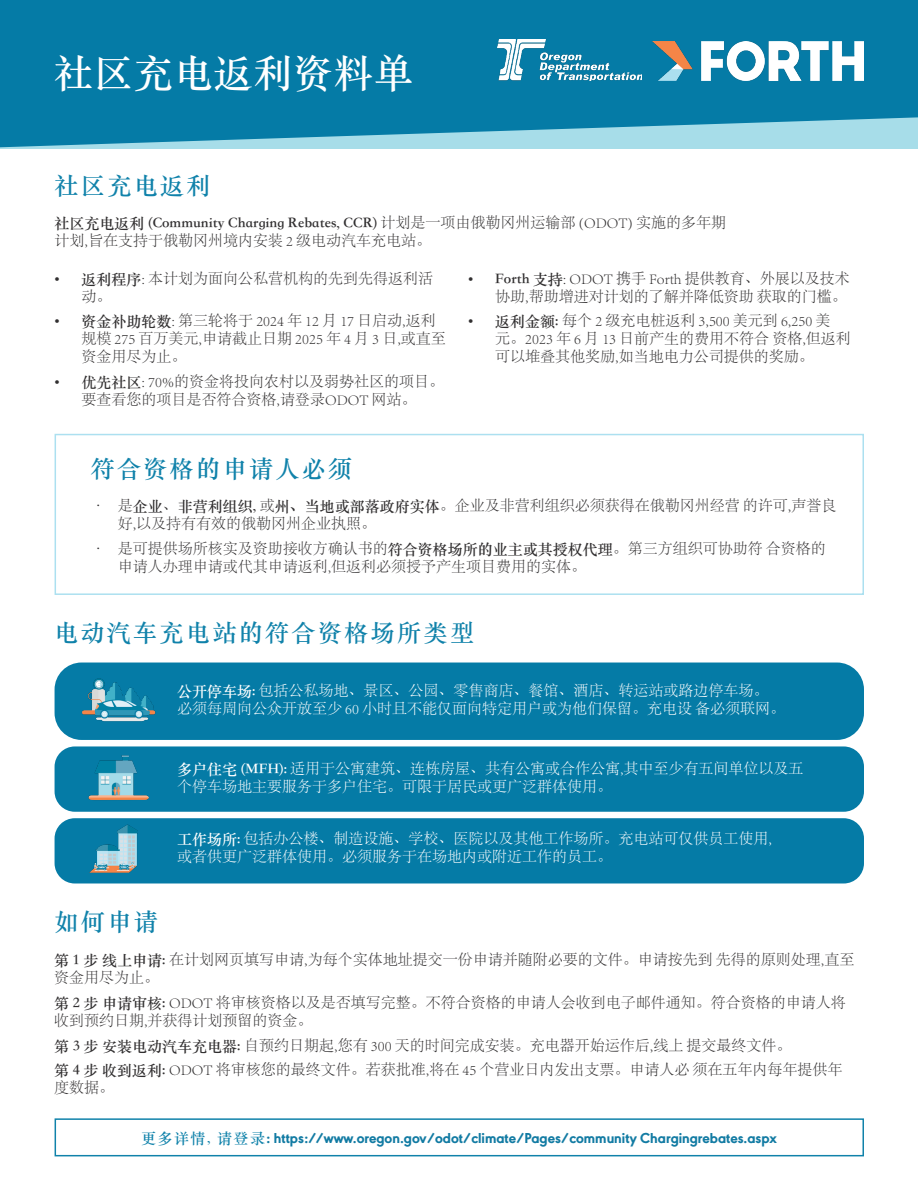
<style>
.page{position:relative;width:918px;height:1188px;background:#fff}
.page>*{position:absolute;margin:0;border:0;box-sizing:border-box;transform-origin:0 0}
.t1{font:39px "ST Songti SC Bold";letter-spacing:.025em;color:#fff}
.t2{font:24px "ST Songti SC Bold";letter-spacing:.1em;color:#1082aa}
.t3{font:300 15px/18px "Adobe Song Std";color:#312f30}
.t4{font:300 15px "Adobe Song Std";color:#fff}
.t5{font:800 15px "URW Geometric";color:#127ba3}
.t6{font:15px "ST Songti SC Bold";color:#312f30}
.s1{font-family:"Adobe Song Std";font-weight:300}
.s2{font-family:"ST Songti SC Bold";font-weight:400}
.s3{font-family:"ST Songti SC Bold";font-weight:400;color:#1082aa}
</style>
<div class="page">
<div style="left:55px;top:1118px;width:809px;height:38px;border:2px solid #1082aa"></div>
<div style="left:55px;top:434px;width:809px;height:161px;border:2px solid #ace0f0"></div>
<div style="left:55px;top:663px;width:809px;height:77px;background:#057ba6;border-radius:27px"></div>
<svg style="left:0;top:0;width:918px;height:147px;fill:#057ba6"></svg>
<img style="left:652px;top:42px;width:212px;height:38px">
<img style="left:498px;top:39px;width:144px;height:41px">
<div style="left:55px;top:746px;width:809px;height:66px;background:#057ba6;border-radius:20px"></div>
<div style="left:55px;top:818px;width:809px;height:65px;background:#057ba6;border-radius:20px"></div>
<img style="left:79px;top:662px;width:81px;height:78px">
<img style="left:89px;top:755px;width:59px;height:46px">
<img style="left:89px;top:824px;width:49px;height:49px">
<p class="t1" style="left:54px;top:49px;width:360px">社区充电返利资料单</p>
<p class="t2" style="left:55px;top:171px;width:157px">社区充电返利</p>
<p class="t6" style="left:55px;top:214px;width:673px">社区充电返利 (Community Charging Rebates, CCR) <span class="s1">计划是一项由俄勒冈州运输部 (ODOT) 实施的多年期</span></p>
<p class="t3" style="left:55px;top:232px;width:378px">计划,旨在支持于俄勒冈州境内安装 2 级电动汽车充电站。</p>
<p class="t3" style="left:82px;top:270px;width:353px;text-indent:-27px"><span class="s2">• 返利程序</span>: 本计划为面向公私营机构的先到先得返利活动。</p>
<p class="t3" style="left:82px;top:312px;width:366px;text-indent:-27px"><span class="s2">• 资金补助轮数</span>: 第三轮将于 2024 年 12 月 17 日启动,返利规模 275 百万美元,申请截止日期 2025 年 4 月 3 日,或直至资金用尽为止。</p>
<p class="t3" style="left:55px;top:373px;width:391px;text-align:center"><span class="s2">• 优先社区</span>: 70%的资金将投向农村以及弱势社区的项目。要查看您的项目是否符合资格,请登录ODOT 网站。</p>
<p class="t3" style="left:468px;top:270px;width:383px;text-align:right"><span class="s2">• Forth 支持</span>: ODOT 携手 Forth 提供教育、外展以及技术协助,帮助增进对计划的了解并降低资助 获取的门槛。</p>
<p class="t3" style="left:495px;top:312px;width:357px;text-indent:-27px"><span class="s2">• 返利金额:</span> 每个 2 级充电桩返利 3,500 美元到 6,250 美<br>元。2023 年 6 月 13 日前产生的费用不符合 资格,但返利可以堆叠其他奖励,如当地电力公司提供的奖励。</p>
<p class="t2" style="left:91px;top:454px;width:263px">符合资格的申请人必须</p>
<p class="t3" style="left:118px;top:497px;width:720px;text-indent:-27px">• 是<span class="s2">企业</span>、<span class="s2">非营利组织,</span> 或<span class="s2">州、当地或部落政府实体</span>。企业及非营利组织必须获得在俄勒冈州经营 的许可,声誉良好,以及持有有效的俄勒冈州企业执照。</p>
<p class="t3" style="left:118px;top:540px;width:710px;text-indent:-27px">• 是可提供场所核实及资助接收方确认书的<span class="s2">符合资格场所的业主或其授权代理</span>。第三方组织可协助符 合资格的申请人办理申请或代其申请返利,但返利必须授予产生项目费用的实体。</p>
<p class="t2" style="left:54px;top:618px;width:422px">电动汽车充电站的符合资格场所类型</p>
<p class="t4" style="left:177px;top:682px;width:593px"><span class="s2">公开停车场:</span> 包括公私场地、景区、公园、零售商店、餐馆、酒店、转运站或路边停车场。</p>
<p class="t4" style="left:177px;top:700px;width:610px">必须每周向公众开放至少 60 小时且不能仅面向特定用户或为他们保留。充电设 备必须联网。</p>
<p class="t4" style="left:177px;top:760px;width:628px"><span class="s2">多户住宅 (MFH):</span> 适用于公寓建筑、连栋房屋、共有公寓或合作公寓,其中至少有五间单位以及五</p>
<p class="t4" style="left:177px;top:778px;width:437px">个停车场地主要服务于多户住宅。可限于居民或更广泛群体使用。</p>
<p class="t4" style="left:177px;top:831px;width:596px"><span class="s2">工作场所:</span> 包括办公楼、制造设施、学校、医院以及其他工作场所。充电站可仅供员工使用,</p>
<p class="t4" style="left:177px;top:849px;width:437px">或者供更广泛群体使用。必须服务于在场地内或附近工作的员工。</p>
<p class="t2" style="left:55px;top:906px;width:105px">如何申请</p>
<p class="t3" style="left:54px;top:951px;width:802px"><span class="s2">第 1 步 线上申请:</span> 在计划网页填写申请,为每个实体地址提交一份申请并随附必要的文件。申请按先到 先得的原则处理,直至资金用尽为止。</p>
<p class="t3" style="left:54px;top:994px;width:793px"><span class="s2">第 2 步 申请审核:</span> ODOT 将审核资格以及是否填写完整。不符合资格的申请人会收到电子邮件通知。符合资格的申请人将收到预约日期,并获得计划预留的资金。</p>
<p class="t3" style="left:54px;top:1037px;width:739px"><span class="s2">第 3 步 安装电动汽车充电器:</span> 自预约日期起,您有 300 天的时间完成安装。充电器开始运作后,线上 提交最终文件。</p>
<p class="t3" style="left:54px;top:1061px;width:790px"><span class="s2">第 4 步 收到返利:</span> ODOT 将审核您的最终文件。若获批准,将在 45 个营业日内发出支票。申请人必 须在五年内每年提供年度数据。</p>
<p class="t5" style="left:141px;top:1127px;width:637px"><span class="s3">更多详情, 请登录</span>: https://www.oregon.gov/odot/climate/Pages/community Chargingrebates.aspx</p>
</div>
